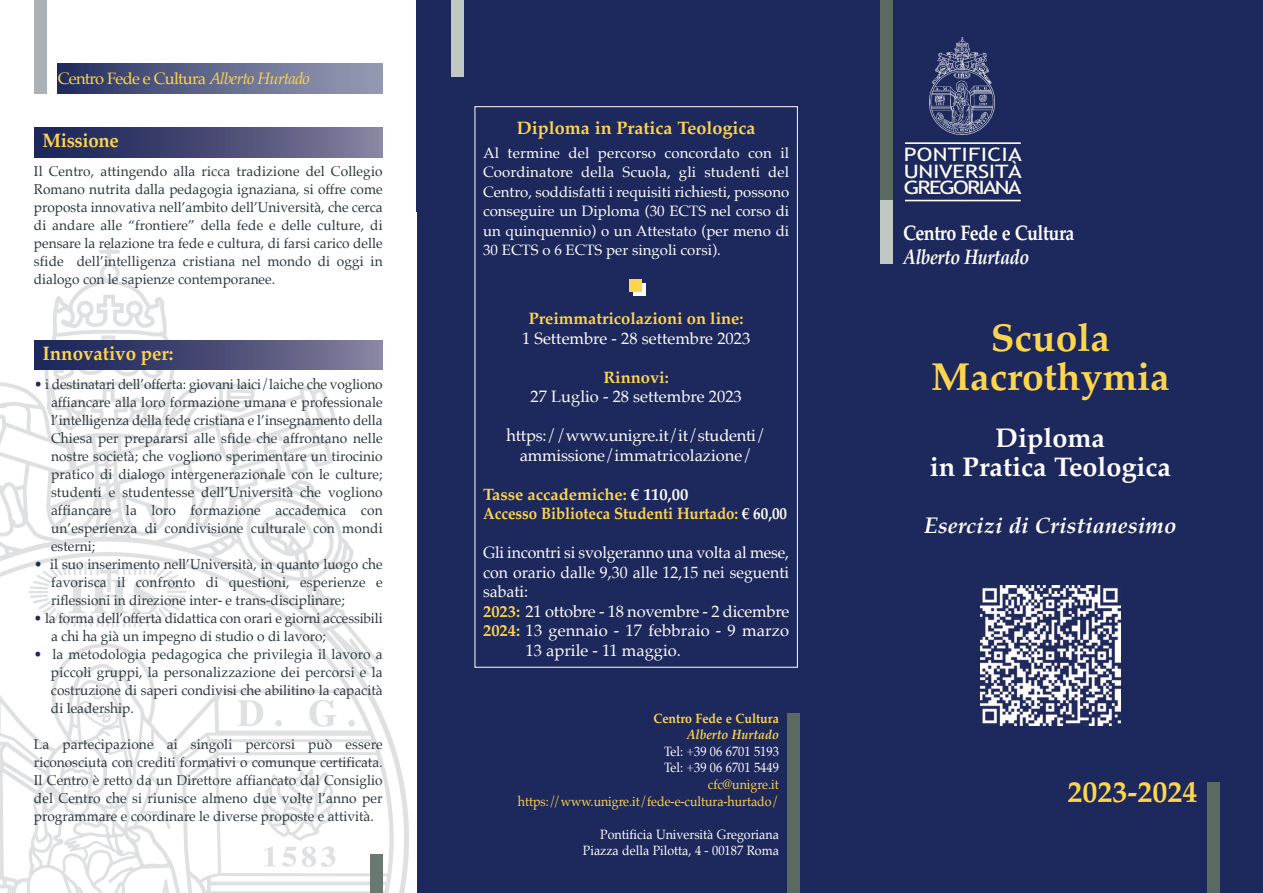
<style>
.page{position:relative;width:1263px;height:893px;background:#fff}
.page>*{position:absolute;margin:0;border:0;box-sizing:border-box;transform-origin:0 0}
.t1{font:700 39px/39px "Palatino";color:#fed54d;text-align:center}
.t2{font:700 30px "Palatino";color:#fed54d}
.t3{font:700 27px/28.5px "Palatino";color:#fff;text-align:center}
.t4{font:italic 700 22.5px "Palatino";color:#fff}
.t5{font:700 21px "Palatino";letter-spacing:-.025em;color:#fff;scale:.85 1}
.t6{font:italic 700 21px "Palatino";letter-spacing:-.025em;color:#fff;scale:.85 1}
.t7{font:700 19.5px "Palatino";color:#fed54d;scale:.96 1}
.t8{font:700 19.5px "Palatino";color:#fed54d;scale:.95 1}
.t9{font:18.6px/17px "Trebuchet MS";letter-spacing:-.01em;color:#fff;text-align:justify;scale:1.25 1}
.t10{font:700 18px "Palatino";color:#fed54d}
.t11{font:16.5px/19.5px "Palatino";color:#fff;text-align:center}
.t12{font:700 16.5px/19.5px "Palatino";color:#fed54d}
.t13{font:16.5px "Palatino";color:#fff;scale:.96 1}
.t14{font:16.5px "Palatino";letter-spacing:-.045em;color:#fed54d}
.t15{font:15px/19.5px "Palatino";letter-spacing:.005em;color:#fff;text-align:justify}
.t16{font:14.25px/18px "Palatino";color:#2a373d;text-align:justify;scale:.96 1}
.t17{font:13.5px/16.5px "Palatino";color:#fff;scale:.92 1}
.t18{font:13.5px/16.5px "Palatino";letter-spacing:-.005em;color:#fed54d;text-align:right;scale:.92 1}
.t19{font:700 13.5px "Palatino";color:#fed54d;scale:.92 1}
.t20{font:italic 700 13.5px "Palatino";color:#fed54d;scale:.92 1}
.s1{font-style:italic}
.s2{color:#1d285c}
.s3{color:#fff}
.s4{font-weight:700;color:#fed54d}
</style>
<div class="page">
<div style="left:417px;top:0;width:846px;height:893px;background:#1d285c"></div>
<img style="left:0;top:243px;width:409px;height:650px">
<div style="left:880px;top:200px;width:13px;height:64px;background:#bfc8c3"></div>
<div style="left:880px;top:0;width:13px;height:200px;background:#5b6a61"></div>
<img style="left:929px;top:38px;width:65px;height:97px">
<hr style="left:905px;top:142px;width:116px;height:2px;background:#fff">
<hr style="left:905px;top:200px;width:116px;height:1px;background:#fff">
<div style="left:1206px;top:782px;width:13px;height:111px;background:#5b6a61"></div>
<img style="left:980px;top:585px;width:140px;height:140px">
<div style="left:451px;top:0;width:12px;height:77px;background:#bfc8c3"></div>
<div style="left:787px;top:713px;width:13px;height:180px;background:#5b6a61"></div>
<div style="left:633px;top:283px;width:13px;height:13px;background:#fff"></div>
<div style="left:629px;top:279px;width:12px;height:13px;background:#fed54d"></div>
<div style="left:34px;top:128px;width:349px;height:29px;background:linear-gradient(to right,#131e53,#847e9c)"></div>
<div style="left:34px;top:0;width:13px;height:94px;background:#abb1b5"></div>
<div style="left:57px;top:64px;width:326px;height:30px;background:linear-gradient(to right,#263062,#9ba0b7)"></div>
<div style="left:34px;top:340px;width:349px;height:30px;background:linear-gradient(to right,#131e53,#847e9c)"></div>
<div style="left:370px;top:855px;width:13px;height:38px;background:#697870"></div>
<p class="t14" style="left:58px;top:70px;width:253px">Centro Fede e Cultura <span class="s1">Alberto Hurtado</span></p>
<h3 class="t8" style="left:43px;top:131px;width:82px">Missione</h3>
<p class="t16" style="left:34px;top:163px;width:365px">Il Centro, attingendo alla ricca tradizione del Collegio Romano nutrita dalla pedagogia ignaziana, si offre come proposta innovativa nell’ambito dell’Università, che cerca di andare alle “frontiere” della fede e delle culture, di pensare la relazione tra fede e cultura, di farsi carico delle sfide dell’intelligenza cristiana nel mondo di oggi in dialogo con le sapienze contemporanee.</p>
<h3 class="t7" style="left:43px;top:344px;width:138px">Innovativo per:</h3>
<p class="t16" style="left:51px;top:376px;width:347px;text-indent:-17px"><span class="s2">•</span> i destinatari dell’offerta: giovani laici/laiche che vogliono affiancare alla loro formazione umana e professionale l’intelligenza della fede cristiana e l’insegnamento della Chiesa per prepararsi alle sfide che affrontano nelle nostre società; che vogliono sperimentare un tirocinio pratico di dialogo intergenerazionale con le culture; studenti e studentesse dell’Università che vogliono affiancare la loro formazione accademica con un’esperienza di condivisione culturale con mondi esterni;</p>
<p class="t16" style="left:51px;top:556px;width:347px;text-indent:-17px"><span class="s2">•</span> il suo inserimento nell’Università, in quanto luogo che favorisca il confronto di questioni, esperienze e riflessioni in direzione inter- e trans-disciplinare;</p>
<p class="t16" style="left:51px;top:610px;width:347px;text-indent:-17px"><span class="s2">•</span> la forma dell’offerta didattica con orari e giorni accessibili a chi ha già un impegno di studio o di lavoro;</p>
<p class="t16" style="left:51px;top:646px;width:347px;text-indent:-17px"><span class="s2">•</span> la metodologia pedagogica che privilegia il lavoro a piccoli gruppi, la personalizzazione dei percorsi e la costruzione di saperi condivisi che abilitino la capacità di leadership.</p>
<p class="t16" style="left:34px;top:736px;width:365px">La partecipazione ai singoli percorsi può essere riconosciuta con crediti formativi o comunque certificata.<br>Il Centro è retto da un Direttore affiancato dal Consiglio del Centro che si riunisce almeno due volte l’anno per programmare e coordinare le diverse proposte e attività.</p>
<p class="t10" style="left:517px;top:119px;width:240px">Diploma in Pratica Teologica</p>
<p class="t15" style="left:483px;top:144px;width:308px">Al termine del percorso concordato con il Coordinatore della Scuola, gli studenti del Centro, soddisfatti i requisiti richiesti, possono conseguire un Diploma (30 ECTS nel corso di un quinquennio) o un Attestato (per meno di 30 ECTS o 6 ECTS per singoli corsi).</p>
<p class="t12" style="left:529px;top:310px;width:216px">Preimmatricolazioni on line:</p>
<p class="t11" style="left:522px;top:329px;width:230px">1 Settembre - 28 settembre 2023</p>
<p class="t12" style="left:603px;top:368px;width:67px">Rinnovi:</p>
<p class="t11" style="left:530px;top:388px;width:213px">27 Luglio - 28 settembre 2023</p>
<p class="t11" style="left:506px;top:427px;width:261px">https://www.unigre.it/it/studenti/ ammissione/immatricolazione/</p>
<p class="t12" style="left:483px;top:485px;width:305px">Tasse accademiche: <span class="s3">€ 110,00<br></span>Accesso Biblioteca Studenti Hurtado: <span class="s3">€ 60,00</span></p>
<p class="t13" style="left:483px;top:544px;width:320px">Gli incontri si svolgeranno una volta al mese,</p>
<p class="t13" style="left:483px;top:564px;width:320px">con orario dalle 9,30 alle 12,15 nei seguenti</p>
<p class="t13" style="left:483px;top:583px;width:48px">sabati:</p>
<p class="t11" style="left:483px;top:602px;width:308px"><span class="s4">2023:</span> 21 ottobre - 18 novembre - 2 dicembre</p>
<p class="t11" style="left:483px;top:622px;width:308px"><span class="s4">2024:</span> 13 gennaio - 17 febbraio - 9 marzo</p>
<p class="t11" style="left:526px;top:641px;width:157px">13 aprile - 11 maggio.</p>
<p class="t19" style="left:653px;top:712px;width:138px">Centro Fede e Cultura</p>
<p class="t20" style="left:687px;top:728px;width:102px">Alberto Hurtado</p>
<p class="t17" style="left:664px;top:744px;width:126px">Tel: +39 06 6701 5193<br>Tel: +39 06 6701 5449</p>
<p class="t18" style="left:518px;top:777px;width:285px">cfc@unigre.it https://www.unigre.it/fede-e-cultura-hurtado/</p>
<p class="t17" style="left:583px;top:826px;width:215px;text-align:right">Pontificia Università Gregoriana<br>Piazza della Pilotta, 4 - 00187 Roma</p>
<h3 class="t9" style="left:904px;top:146px;width:96px">PONTIFICIA UNIVERSITÀ GREGORIANA</h3>
<h3 class="t5" style="left:903px;top:222px;width:203px">Centro Fede e Cultura</h3>
<h3 class="t6" style="left:903px;top:246px;width:150px">Alberto Hurtado</h3>
<h1 class="t1" style="left:931px;top:321px;width:240px">Scuola<br>Macrothymia</h1>
<h3 class="t3" style="left:930px;top:425px;width:243px">Diploma<br>in Pratica Teologica</h3>
<h3 class="t4" style="left:924px;top:515px;width:254px">Esercizi di Cristianesimo</h3>
<h2 class="t2" style="left:1067px;top:778px;width:131px">2023-2024</h2>
</div>
